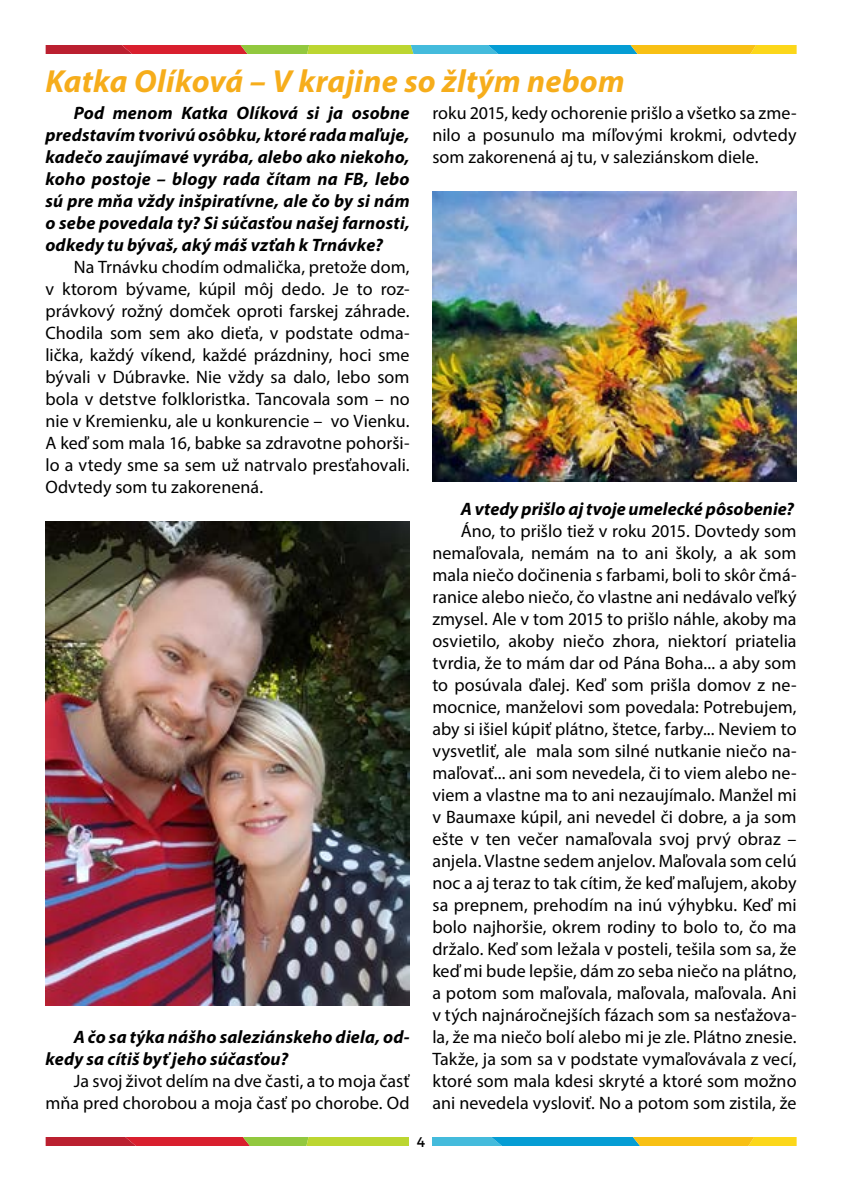
<style>
.page{position:relative;width:842px;height:1191px;background:#fff}
.page>*{position:absolute;margin:0;border:0;box-sizing:border-box;transform-origin:0 0}
.t1{font:italic 700 32px "Myriad Pro";letter-spacing:.01em;color:#f6ad1b}
.t2{font:18px/22px "Myriad Pro";letter-spacing:.005em;color:#000;text-align:justify}
.t3{font:italic 700 18px/22px "Myriad Pro";letter-spacing:.01em;color:#000;text-align:justify}
.t4{font:14px "Montserrat";color:#000}
</style>
<div class="page">
<svg style="left:46px;top:1137px;width:751px;height:8px;background:#9d925a"></svg>
<div style="left:410px;top:1128px;width:22px;height:23px;background:#fff"></div>
<svg style="left:46px;top:45px;width:751px;height:9px;background:#9a935d"></svg>
<img style="left:45px;top:522px;width:365px;height:483px">
<img style="left:432px;top:192px;width:365px;height:289px">
<h1 class="t1" style="left:45px;top:60px;width:581px">Katka Olíková – V krajine so žltým nebom</h1>
<p class="t3" style="left:45px;top:101px;width:366px;text-indent:28px">Pod menom Katka Olíková si ja osobne predstavím tvorivú osôbku, ktoré rada maľuje, kadečo zaujímavé vyrába, alebo ako niekoho, koho postoje – blogy rada čítam na FB, lebo sú pre mňa vždy inšpiratívne, ale čo by si nám o sebe povedala ty? Si súčasťou našej farnosti, odkedy tu bývaš, aký máš vzťah k Trnávke?</p>
<p class="t2" style="left:45px;top:255px;width:366px;text-indent:28px">Na Trnávku chodím odmalička, pretože dom, v ktorom bývame, kúpil môj dedo. Je to roz&shy;právkový rožný domček oproti farskej záhrade.<br>Chodila som sem ako dieťa, v podstate odma&shy;lička, každý víkend, každé prázdniny, hoci sme bývali v Dúbravke. Nie vždy sa dalo, lebo som bola v detstve folkloristka. Tancovala som – no nie v Kremienku, ale u konkurencie – vo Vienku.<br>A keď som mala 16, babke sa zdravotne pohorši&shy;lo a vtedy sme sa sem už natrvalo presťahovali.<br>Odvtedy som tu zakorenená.</p>
<p class="t3" style="left:45px;top:1025px;width:366px;text-indent:28px">A čo sa týka nášho saleziánskeho diela, od&shy;kedy sa cítiš byť jeho súčasťou?</p>
<p class="t2" style="left:45px;top:1069px;width:366px;text-align:right">Ja svoj život delím na dve časti, a to moja časť mňa pred chorobou a moja časť po chorobe. Od</p>
<p class="t2" style="left:432px;top:101px;width:366px">roku 2015, kedy ochorenie prišlo a všetko sa zme&shy;nilo a posunulo ma míľovými krokmi, odvtedy som zakorenená aj tu, v saleziánskom diele.</p>
<p class="t3" style="left:461px;top:497px;width:335px">A vtedy prišlo aj tvoje umelecké pôsobenie?</p>
<p class="t2" style="left:432px;top:519px;width:366px;text-indent:28px">Áno, to prišlo tiež v roku 2015. Dovtedy som nemaľovala, nemám na to ani školy, a ak som mala niečo dočinenia s farbami, boli to skôr čmá&shy;ranice alebo niečo, čo vlastne ani nedávalo veľký zmysel. Ale v tom 2015 to prišlo náhle, akoby ma osvietilo, akoby niečo zhora, niektorí priatelia tvrdia, že to mám dar od Pána Boha... a aby som to posúvala ďalej. Keď som prišla domov z ne&shy;mocnice, manželovi som povedala: Potrebujem, aby si išiel kúpiť plátno, štetce, farby... Neviem to vysvetliť, ale mala som silné nutkanie niečo na&shy;maľovať... ani som nevedela, či to viem alebo ne&shy;viem a vlastne ma to ani nezaujímalo. Manžel mi v Baumaxe kúpil, ani nevedel či dobre, a ja som ešte v ten večer namaľovala svoj prvý obraz – anjela. Vlastne sedem anjelov. Maľovala som celú noc a aj teraz to tak cítim, že keď maľujem, akoby sa prepnem, prehodím na inú výhybku. Keď mi bolo najhoršie, okrem rodiny to bolo to, čo ma držalo. Keď som ležala v posteli, tešila som sa, že keď mi bude lepšie, dám zo seba niečo na plátno, a potom som maľovala, maľovala, maľovala. Ani v tých najnáročnejších fázach som sa nesťažova&shy;la, že ma niečo bolí alebo mi je zle. Plátno znesie.<br>Takže, ja som sa v podstate vymaľovávala z vecí, ktoré som mala kdesi skryté a ktoré som možno ani nevedela vysloviť. No a potom som zistila, že</p>
<p class="t4" style="left:417px;top:1133px;width:10px">4</p>
</div>
